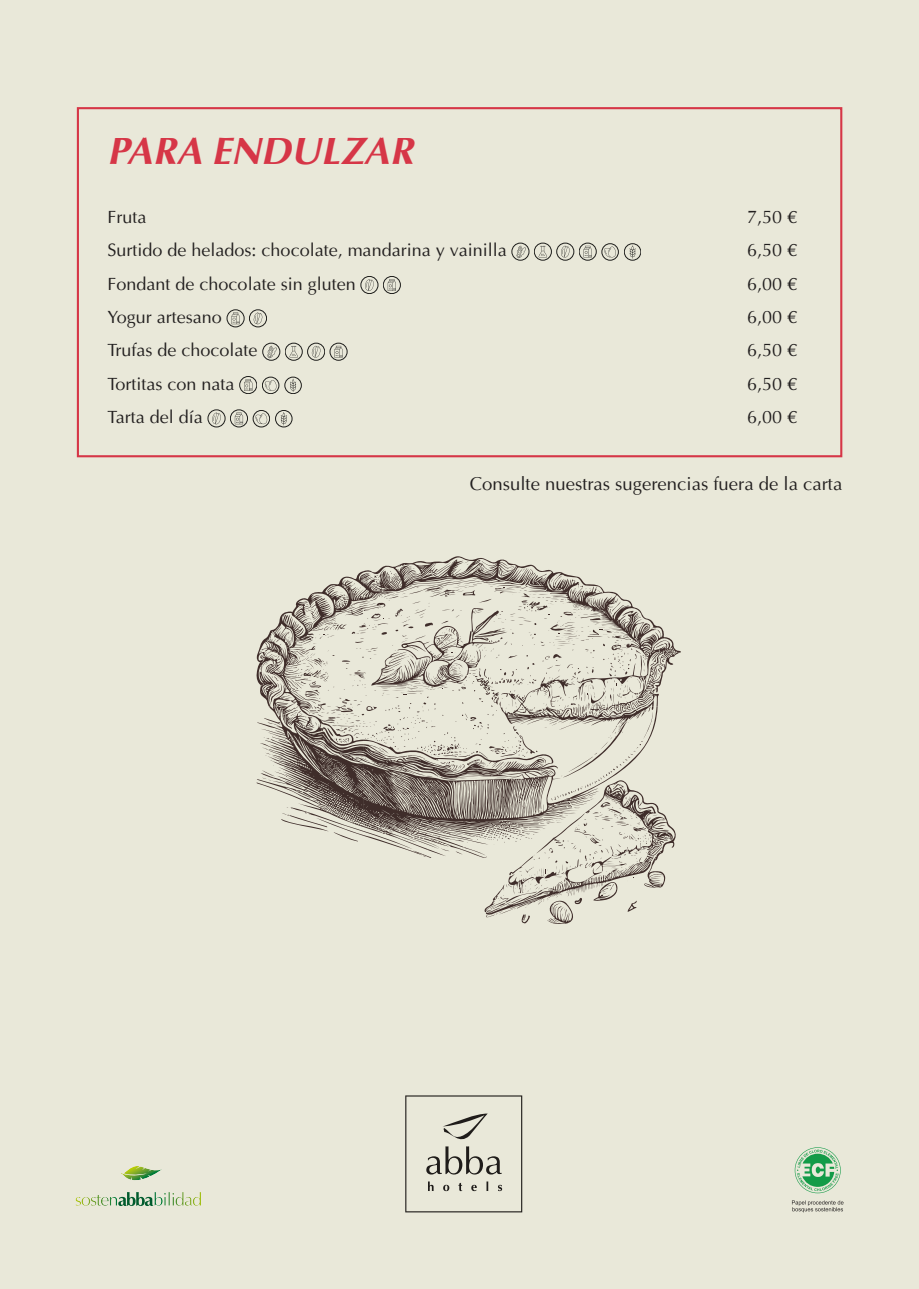
<style>
.page{position:relative;width:919px;height:1289px;background:#fff}
.page>*{position:absolute;margin:0;border:0;box-sizing:border-box;transform-origin:0 0}
.t1{font:italic 700 38.7px "Ottawa";color:#d63647}
.t2{font:18.6px "Ottawa Plain";color:#221f1f}
.t3{font:18px "Ottawa Plain";color:#221f1f}
.s1{font-family:"Optima"}
</style>
<div class="page">
<div style="left:0;top:0;width:918px;height:1288px;background:#e9e8d9"></div>
<svg style="left:405px;top:1095px;width:117px;height:117px"></svg>
<svg style="left:791px;top:1200px;width:52px;height:12px"></svg>
<svg style="left:794px;top:1147px;width:46px;height:46px"></svg>
<svg style="left:121px;top:1166px;width:41px;height:14px"></svg>
<svg style="left:75px;top:1192px;width:126px;height:13px"></svg>
<div style="left:77px;top:107px;width:765px;height:350px;border:2px solid #d63647"></div>
<svg style="left:256px;top:556px;width:425px;height:368px"></svg>
<div style="left:511px;top:243px;width:18px;height:17px;border:1px solid #1d1d1b;border-radius:50%"></div>
<svg style="left:516px;top:246px;width:10px;height:12px"></svg>
<div style="left:534px;top:243px;width:17px;height:17px;border:1px solid #1d1d1b;border-radius:50%"></div>
<svg style="left:538px;top:246px;width:9px;height:11px"></svg>
<div style="left:556px;top:243px;width:18px;height:17px;border:1px solid #1d1d1b;border-radius:50%"></div>
<svg style="left:560px;top:245px;width:9px;height:12px"></svg>
<div style="left:579px;top:243px;width:17px;height:17px;border:1px solid #1d1d1b;border-radius:50%"></div>
<svg style="left:583px;top:246px;width:8px;height:11px"></svg>
<div style="left:601px;top:243px;width:17px;height:17px;border:1px solid #1d1d1b;border-radius:50%"></div>
<svg style="left:603px;top:246px;width:13px;height:11px"></svg>
<div style="left:624px;top:243px;width:17px;height:17px;border:1px solid #1d1d1b;border-radius:50%"></div>
<svg style="left:629px;top:245px;width:6px;height:14px"></svg>
<div style="left:361px;top:276px;width:17px;height:18px;border:1px solid #1d1d1b;border-radius:50%"></div>
<svg style="left:365px;top:279px;width:9px;height:12px"></svg>
<div style="left:383px;top:276px;width:17px;height:18px;border:1px solid #1d1d1b;border-radius:50%"></div>
<svg style="left:388px;top:279px;width:8px;height:12px"></svg>
<div style="left:227px;top:309px;width:17px;height:18px;border:1px solid #1d1d1b;border-radius:50%"></div>
<svg style="left:231px;top:312px;width:9px;height:12px"></svg>
<div style="left:249px;top:309px;width:18px;height:18px;border:1px solid #1d1d1b;border-radius:50%"></div>
<svg style="left:253px;top:312px;width:9px;height:12px"></svg>
<div style="left:262px;top:343px;width:18px;height:17px;border:1px solid #1d1d1b;border-radius:50%"></div>
<svg style="left:267px;top:346px;width:10px;height:12px"></svg>
<div style="left:285px;top:343px;width:17px;height:17px;border:1px solid #1d1d1b;border-radius:50%"></div>
<svg style="left:289px;top:346px;width:9px;height:11px"></svg>
<div style="left:307px;top:343px;width:18px;height:17px;border:1px solid #1d1d1b;border-radius:50%"></div>
<svg style="left:311px;top:345px;width:9px;height:12px"></svg>
<div style="left:330px;top:343px;width:17px;height:17px;border:1px solid #1d1d1b;border-radius:50%"></div>
<svg style="left:334px;top:346px;width:8px;height:11px"></svg>
<div style="left:239px;top:376px;width:18px;height:18px;border:1px solid #1d1d1b;border-radius:50%"></div>
<svg style="left:244px;top:379px;width:8px;height:12px"></svg>
<div style="left:262px;top:377px;width:17px;height:17px;border:1px solid #1d1d1b;border-radius:50%"></div>
<svg style="left:264px;top:380px;width:12px;height:11px"></svg>
<div style="left:285px;top:377px;width:16px;height:17px;border:1px solid #1d1d1b;border-radius:50%"></div>
<svg style="left:290px;top:378px;width:6px;height:14px"></svg>
<div style="left:208px;top:409px;width:17px;height:18px;border:1px solid #1d1d1b;border-radius:50%"></div>
<svg style="left:212px;top:412px;width:9px;height:12px"></svg>
<div style="left:230px;top:409px;width:18px;height:18px;border:1px solid #1d1d1b;border-radius:50%"></div>
<svg style="left:235px;top:412px;width:8px;height:12px"></svg>
<div style="left:253px;top:410px;width:17px;height:17px;border:1px solid #1d1d1b;border-radius:50%"></div>
<svg style="left:255px;top:413px;width:12px;height:11px"></svg>
<div style="left:275px;top:410px;width:17px;height:17px;border:1px solid #1d1d1b;border-radius:50%"></div>
<svg style="left:281px;top:412px;width:6px;height:13px"></svg>
<h1 class="t1" style="left:107px;top:135px;width:307px">PARA ENDULZAR</h1>
<p class="t3" style="left:107px;top:209px;width:40px">Fruta</p>
<p class="t3" style="left:747px;top:209px;width:52px">7,50 <span class="s1">€</span></p>
<p class="t3" style="left:107px;top:243px;width:401px">Surtido de helados: chocolate, mandarina y vainilla</p>
<p class="t3" style="left:747px;top:243px;width:52px">6,50 <span class="s1">€</span></p>
<p class="t3" style="left:107px;top:276px;width:250px">Fondant de chocolate sin gluten</p>
<p class="t3" style="left:747px;top:276px;width:52px">6,00 <span class="s1">€</span></p>
<p class="t3" style="left:107px;top:309px;width:116px">Yogur artesano</p>
<p class="t3" style="left:747px;top:309px;width:52px">6,00 <span class="s1">€</span></p>
<p class="t3" style="left:107px;top:343px;width:152px">Trufas de chocolate</p>
<p class="t3" style="left:747px;top:343px;width:52px">6,50 <span class="s1">€</span></p>
<p class="t3" style="left:107px;top:376px;width:129px">Tortitas con nata</p>
<p class="t3" style="left:747px;top:376px;width:52px">6,50 <span class="s1">€</span></p>
<p class="t3" style="left:107px;top:409px;width:97px">Tarta del día</p>
<p class="t3" style="left:747px;top:409px;width:52px">6,00 <span class="s1">€</span></p>
<p class="t2" style="left:469px;top:476px;width:374px">Consulte nuestras sugerencias fuera de la carta</p>
</div>
